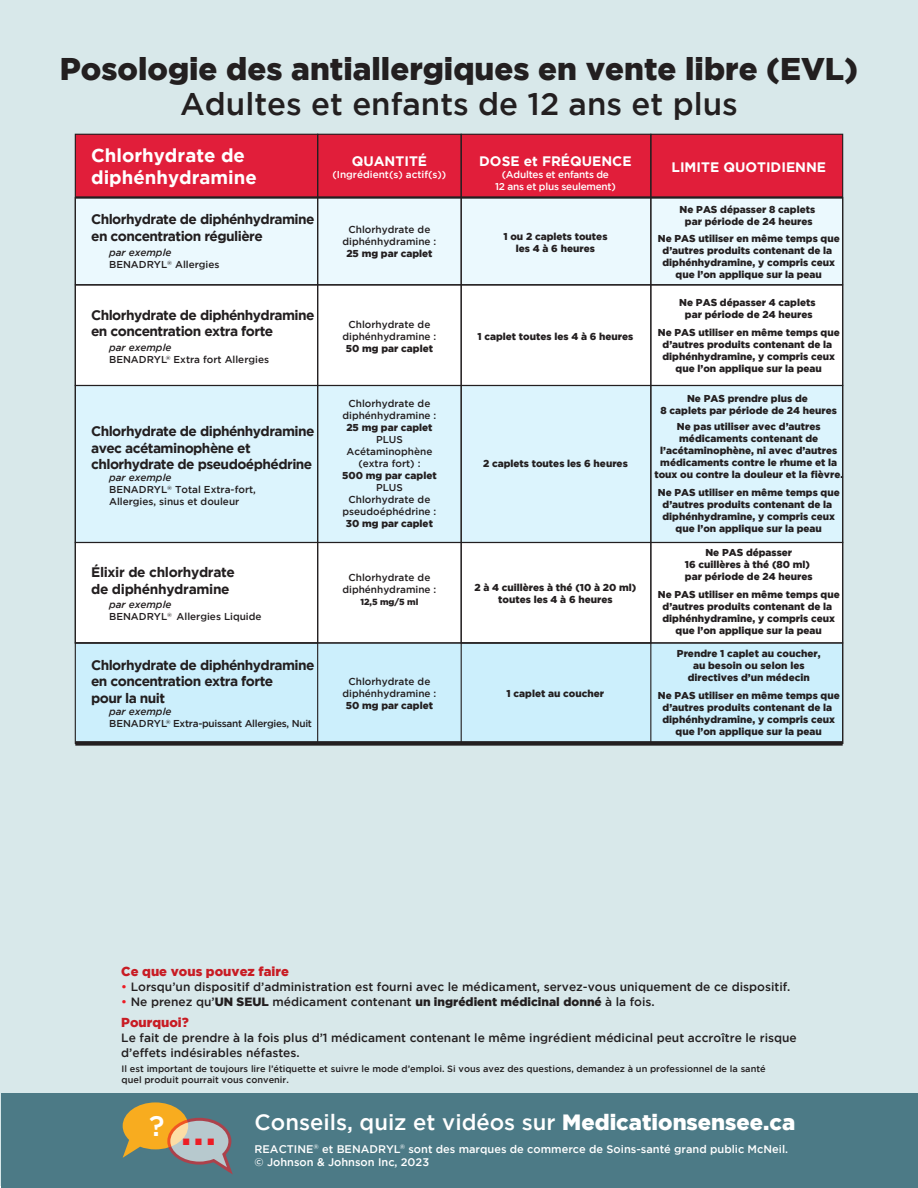
<style>
.page{position:relative;width:918px;height:1188px;background:#fff}
.page>*{position:absolute;margin:0;border:0;box-sizing:border-box;transform-origin:0 0}
.t1{font:500 45.45px "Gotham";color:#ec1c24}
.t2{font:900 31.35px "Gotham";color:#231f20}
.t3{font:500 31.35px "Gotham";color:#231f20}
.t4{font:500 22.05px "Gotham";color:#fff}
.t5{font:700 18.6px/22.4px "Gotham";color:#fff}
.t6{font:700 13.8px/16.5px "Gotham";letter-spacing:-.04em;color:#231f20}
.t7{font:700 13.8px "Gotham";color:#fff}
.t8{font:900 13.05px "Gotham";color:#c81c24}
.t9{font:500 12px/14.7px "Gotham";color:#231f20}
.t10{font:500 11.1px/12.8px "Gotham";color:#fff}
.t11{font:900 10.05px/12px "Gotham";color:#231f20;text-align:center}
.t12{font:500 10.05px/12px "Gotham";color:#231f20;text-align:center}
.t13{font:italic 500 10.05px "Gotham";color:#231f20}
.t14{font:500 10.05px/12px "Gotham";letter-spacing:-.025em;color:#fff;text-align:center}
.t15{font:500 10.05px "Gotham";letter-spacing:-.025em;color:#231f20}
.t16{font:500 10.05px "Gotham";color:#fff}
.t17{font:500 9.15px/11.1px "Gotham";color:#231f20}
.t18{font:900 8.85px "Gotham";color:#231f20}
.s1{color:#ec1c24}
.s2{font-weight:900}
</style>
<div class="page">
<div style="left:0;top:0;width:918px;height:1186px;background:#d8e8ea"></div>
<div style="left:1px;top:1094px;width:917px;height:94px;background:#4c7a86"></div>
<div style="left:75px;top:285px;width:768px;height:358px;background:#fff"></div>
<div style="left:75px;top:198px;width:768px;height:87px;background:#ebf9fe"></div>
<div style="left:75px;top:385px;width:768px;height:157px;background:#dcf4fd"></div>
<div style="left:75px;top:643px;width:768px;height:100px;background:#cceffc"></div>
<div style="left:75px;top:134px;width:768px;height:64px;background:#e11e3a"></div>
<div style="left:317px;top:134px;width:145px;height:610px;border:1px solid #231f20"></div>
<div style="left:75px;top:284px;width:768px;height:102px;border:1px solid #231f20"></div>
<div style="left:75px;top:542px;width:768px;height:102px;border:1px solid #231f20"></div>
<div style="left:75px;top:385px;width:768px;height:158px;border:1px solid #231f20"></div>
<div style="left:75px;top:741px;width:768px;height:5px;background:#231f20"></div>
<hr style="left:75px;top:196px;width:768px;height:3px;background:#231f20">
<svg style="left:123px;top:1102px;width:110px;height:73px"></svg>
<h2 class="t2" style="left:60px;top:50px;width:800px">Posologie des antiallergiques en vente libre (EVL)</h2>
<h2 class="t3" style="left:180px;top:86px;width:559px">Adultes et enfants de 12 ans et plus</h2>
<p class="t5" style="left:91px;top:144px;width:167px">Chlorhydrate de diphénhydramine</p>
<p class="t7" style="left:352px;top:153px;width:77px">QUANTITÉ</p>
<p class="t7" style="left:479px;top:153px;width:154px">DOSE et FRÉQUENCE</p>
<p class="t14" style="left:495px;top:168px;width:122px">(Adultes et enfants de<br>12 ans et plus seulement)</p>
<p class="t7" style="left:672px;top:159px;width:156px">LIMITE QUOTIDIENNE</p>
<p class="t16" style="left:333px;top:169px;width:115px">(Ingrédient(s) actif(s))</p>
<p class="t6" style="left:91px;top:211px;width:225px">Chlorhydrate de diphénhydramine en concentration régulière</p>
<p class="t13" style="left:109px;top:247px;width:64px">par exemple</p>
<p class="t12" style="left:109px;top:259px;width:112px">BENADRYL<sup>®</sup> Allergies</p>
<p class="t6" style="left:91px;top:306px;width:225px">Chlorhydrate de diphénhydramine en concentration extra forte</p>
<p class="t13" style="left:109px;top:342px;width:64px">par exemple</p>
<p class="t12" style="left:109px;top:353px;width:161px">BENADRYL<sup>®</sup> Extra fort Allergies</p>
<p class="t6" style="left:91px;top:423px;width:225px">Chlorhydrate de diphénhydramine avec acétaminophène et chlorhydrate de pseudoéphédrine</p>
<p class="t13" style="left:109px;top:472px;width:64px">par exemple</p>
<p class="t12" style="left:109px;top:483px;width:148px;text-align:left">BENADRYL<sup>®</sup> Total Extra-fort,<br>Allergies, sinus et douleur</p>
<p class="t6" style="left:91px;top:564px;width:145px">Élixir de chlorhydrate de diphénhydramine</p>
<p class="t13" style="left:109px;top:599px;width:64px">par exemple</p>
<p class="t12" style="left:109px;top:610px;width:154px">BENADRYL<sup>®</sup> Allergies Liquide</p>
<p class="t6" style="left:91px;top:656px;width:225px">Chlorhydrate de diphénhydramine en concentration extra forte<br>pour la nuit</p>
<p class="t13" style="left:109px;top:706px;width:64px">par exemple</p>
<p class="t15" style="left:109px;top:718px;width:204px">BENADRYL<sup>®</sup> Extra-puissant Allergies, Nuit</p>
<p class="t12" style="left:342px;top:223px;width:95px">Chlorhydrate de diphénhydramine :</p>
<p class="t11" style="left:346px;top:247px;width:88px">25 mg par caplet</p>
<p class="t12" style="left:342px;top:318px;width:95px">Chlorhydrate de diphénhydramine :</p>
<p class="t11" style="left:346px;top:342px;width:89px">50 mg par caplet</p>
<p class="t12" style="left:342px;top:398px;width:95px">Chlorhydrate de diphénhydramine :</p>
<p class="t11" style="left:346px;top:422px;width:88px">25 mg par caplet</p>
<p class="t12" style="left:346px;top:434px;width:87px">PLUS<br>Acétaminophène (extra fort) :</p>
<p class="t11" style="left:342px;top:470px;width:96px">500 mg par caplet</p>
<p class="t12" style="left:342px;top:482px;width:95px">PLUS<br>Chlorhydrate de pseudoéphédrine :</p>
<p class="t11" style="left:346px;top:518px;width:89px">30 mg par caplet</p>
<p class="t12" style="left:342px;top:572px;width:95px">Chlorhydrate de diphénhydramine :</p>
<p class="t18" style="left:360px;top:597px;width:60px">12,5 mg/5 ml</p>
<p class="t12" style="left:342px;top:675px;width:95px">Chlorhydrate de diphénhydramine :</p>
<p class="t11" style="left:346px;top:699px;width:89px">50 mg par caplet</p>
<p class="t11" style="left:503px;top:231px;width:106px">1 ou 2 caplets toutes les 4 à 6 heures</p>
<p class="t11" style="left:477px;top:330px;width:158px">1 caplet toutes les 4 à 6 heures</p>
<p class="t11" style="left:483px;top:458px;width:146px">2 caplets toutes les 6 heures</p>
<p class="t11" style="left:474px;top:581px;width:163px">2 à 4 cuillères à thé (10 à 20 ml) toutes les 4 à 6 heures</p>
<p class="t11" style="left:507px;top:687px;width:99px">1 caplet au coucher</p>
<p class="t11" style="left:680px;top:204px;width:137px">Ne PAS dépasser 8 caplets par période de 24 heures</p>
<p class="t11" style="left:658px;top:232px;width:183px">Ne PAS utiliser en même temps que d’autres produits contenant de la diphénhydramine, y compris ceux que l’on applique sur la peau</p>
<p class="t11" style="left:679px;top:296px;width:138px">Ne PAS dépasser 4 caplets par période de 24 heures</p>
<p class="t11" style="left:658px;top:326px;width:183px">Ne PAS utiliser en même temps que d’autres produits contenant de la diphénhydramine, y compris ceux que l’on applique sur la peau</p>
<p class="t11" style="left:661px;top:392px;width:178px">Ne PAS prendre plus de<br>8 caplets par période de 24 heures</p>
<p class="t11" style="left:654px;top:420px;width:190px">Ne pas utiliser avec d’autres médicaments contenant de l’acétaminophène, ni avec d’autres médicaments contre le rhume et la toux ou contre la douleur et la fièvre.</p>
<p class="t11" style="left:658px;top:486px;width:183px">Ne PAS utiliser en même temps que d’autres produits contenant de la diphénhydramine, y compris ceux que l’on applique sur la peau</p>
<p class="t11" style="left:685px;top:546px;width:129px">Ne PAS dépasser<br>16 cuillères à thé (80 ml) par période de 24 heures</p>
<p class="t11" style="left:658px;top:588px;width:183px">Ne PAS utiliser en même temps que d’autres produits contenant de la diphénhydramine, y compris ceux que l’on applique sur la peau</p>
<p class="t11" style="left:677px;top:647px;width:145px">Prendre 1 caplet au coucher, au besoin ou selon les directives d’un médecin</p>
<p class="t11" style="left:658px;top:689px;width:183px">Ne PAS utiliser en même temps que d’autres produits contenant de la diphénhydramine, y compris ceux que l’on applique sur la peau</p>
<p class="t8" style="left:121px;top:964px;width:169px">Ce que vous pouvez faire</p>
<p class="t9" style="left:121px;top:979px;width:671px"><span class="s1">•</span> Lorsqu’un dispositif d’administration est fourni avec le médicament, servez-vous uniquement de ce dispositif.</p>
<p class="t9" style="left:121px;top:995px;width:535px"><span class="s1">•</span> Ne prenez qu’<span class="s2">UN SEUL</span> médicament contenant <span class="s2">un ingrédient médicinal donné</span> à la fois.</p>
<p class="t8" style="left:121px;top:1015px;width:69px">Pourquoi?</p>
<p class="t9" style="left:121px;top:1030px;width:677px">Le fait de prendre à la fois plus d’1 médicament contenant le même ingrédient médicinal peut accroître le risque d’effets indésirables néfastes.</p>
<p class="t17" style="left:122px;top:1063px;width:646px">Il est important de toujours lire l’étiquette et suivre le mode d’emploi. Si vous avez des questions, demandez à un professionnel de la santé quel produit pourrait vous convenir.</p>
<h1 class="t1" style="left:149px;top:1103px;width:69px"><sup>?</sup> ...</h1>
<h3 class="t4" style="left:255px;top:1110px;width:542px">Conseils, quiz et vidéos sur <span class="s2">Medicationsensee.ca</span></h3>
<p class="t10" style="left:255px;top:1142px;width:535px">REACTINE<sup>®</sup> et BENADRYL<sup>®</sup> sont des marques de commerce de Soins-santé grand public McNeil. © Johnson &amp; Johnson Inc, 2023</p>
</div>
